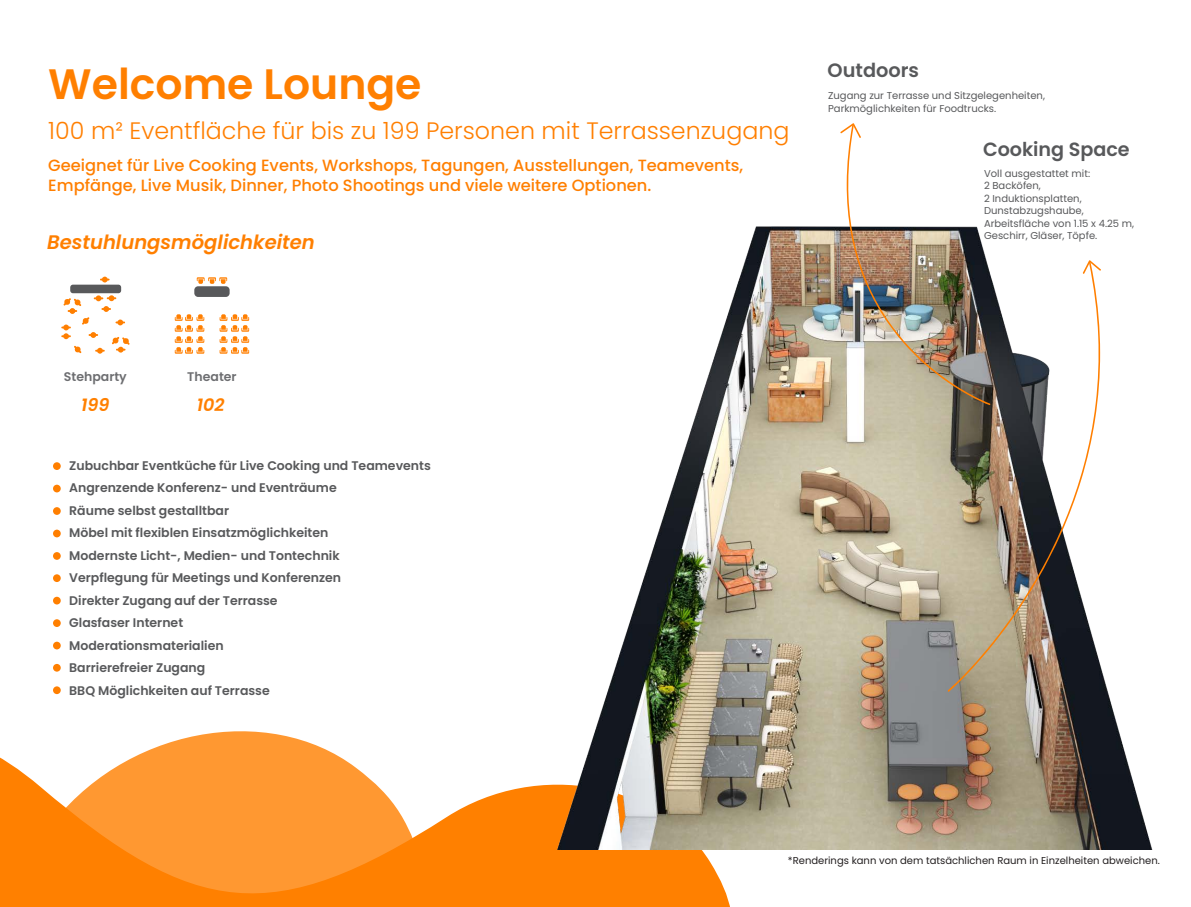
<style>
.page{position:relative;width:1191px;height:907px;background:#fff}
.page>*{position:absolute;margin:0;border:0;box-sizing:border-box;transform-origin:0 0}
.t1{font:600 42.5px "Poppins";color:#ff7f00}
.t2{font:300 23.75px "Poppins";color:#ff7f00}
.t3{font:italic 600 19.62px "Poppins";color:#ff7f00}
.t4{font:600 19.25px "Poppins";color:#58595b}
.t5{font:600 19.12px "Poppins";color:#58595b}
.t6{font:italic 600 17.5px "Poppins";color:#ff8000}
.t7{font:500 16.25px/19.5px "Poppins";color:#ff7f00}
.t8{font:600 12.5px/22.5px "Poppins";color:#58595b}
.t9{font:600 12.5px "Poppins";color:#6d6e71}
.t10{font:10px/12.5px "Poppins";color:#58595b}
.t11{font:10px "Poppins";color:#231f20}
</style>
<div class="page">
<svg style="left:432px;top:848px;width:304px;height:58px;background:#fd8710"></svg>
<svg style="left:0;top:731px;width:432px;height:175px;fill:#ff9831"></svg>
<img style="left:415px;top:226px;width:737px;height:622px">
<img style="left:839px;top:123px;width:151px;height:282px">
<img style="left:946px;top:261px;width:153px;height:431px">
<svg style="left:1082px;top:260px;width:19px;height:14px"></svg>
<svg style="left:197px;top:277px;width:30px;height:7px"></svg>
<svg style="left:175px;top:314px;width:29px;height:39px"></svg>
<svg style="left:219px;top:314px;width:30px;height:39px"></svg>
<div style="left:194px;top:286px;width:35px;height:11px;background:#58595b;border-radius:4px"></div>
<div style="left:70px;top:284px;width:51px;height:9px;background:#58595b;border-radius:3px"></div>
<svg style="left:100px;top:276px;width:10px;height:6px"></svg>
<svg style="left:61px;top:295px;width:69px;height:58px"></svg>
<div style="left:53px;top:462px;width:8px;height:8px;background:#ff7f00;border-radius:50%"></div>
<div style="left:53px;top:484px;width:8px;height:8px;background:#ff7f00;border-radius:50%"></div>
<div style="left:53px;top:507px;width:8px;height:8px;background:#ff7f00;border-radius:50%"></div>
<div style="left:53px;top:529px;width:8px;height:8px;background:#ff7f00;border-radius:50%"></div>
<div style="left:53px;top:552px;width:8px;height:7px;background:#ff7f00;border-radius:50%"></div>
<div style="left:53px;top:574px;width:8px;height:8px;background:#ff7f00;border-radius:50%"></div>
<div style="left:53px;top:596px;width:8px;height:8px;background:#ff7f00;border-radius:50%"></div>
<div style="left:53px;top:619px;width:8px;height:8px;background:#ff7f00;border-radius:50%"></div>
<div style="left:53px;top:641px;width:8px;height:8px;background:#ff7f00;border-radius:50%"></div>
<div style="left:53px;top:663px;width:8px;height:8px;background:#ff7f00;border-radius:50%"></div>
<div style="left:53px;top:686px;width:8px;height:8px;background:#ff7f00;border-radius:50%"></div>
<h1 class="t1" style="left:48px;top:54px;width:374px">Welcome Lounge</h1>
<h2 class="t2" style="left:48px;top:114px;width:742px">100 m² Eventfläche für bis zu 199 Personen mit Terrassenzugang</h2>
<h3 class="t7" style="left:48px;top:156px;width:696px">Geeignet für Live Cooking Events, Workshops, Tagungen, Ausstellungen, Teamevents,<br>Empfänge, Live Musik, Dinner, Photo Shootings und viele weitere Optionen.</h3>
<h3 class="t3" style="left:47px;top:228px;width:269px">Bestuhlungsmöglichkeiten</h3>
<h3 class="t4" style="left:827px;top:57px;width:93px">Outdoors</h3>
<p class="t10" style="left:828px;top:90px;width:218px">Zugang zur Terrasse und Sitzgelegenheiten,<br>Parkmöglichkeiten für Foodtrucks.</p>
<h3 class="t5" style="left:982px;top:136px;width:148px">Cooking Space</h3>
<p class="t10" style="left:983px;top:167px;width:151px">Voll ausgestattet mit:<br>2 Backöfen,<br>2 Induktionsplatten,<br>Dunstabzugshaube,<br>Arbeitsfläche von 1.15 x 4.25 m,<br>Geschirr, Gläser, Töpfe.</p>
<p class="t9" style="left:64px;top:368px;width:64px">Stehparty</p>
<h3 class="t6" style="left:81px;top:392px;width:30px">199</h3>
<p class="t9" style="left:187px;top:368px;width:51px">Theater</p>
<h3 class="t6" style="left:197px;top:392px;width:29px">102</h3>
<p class="t8" style="left:69px;top:454px;width:363px">Zubuchbar Eventküche für Live Cooking und Teamevents Angrenzende Konferenz- und Eventräume<br>Räume selbst gestalltbar<br>Möbel mit flexiblen Einsatzmöglichkeiten<br>Modernste Licht-, Medien- und Tontechnik<br>Verpflegung für Meetings und Konferenzen<br>Direkter Zugang auf der Terrasse<br>Glasfaser Internet<br>Moderationsmaterialien<br>Barrierefreier Zugang<br>BBQ Möglichkeiten auf Terrasse</p>
<p class="t11" style="left:787px;top:852px;width:373px">*Renderings kann von dem tatsächlichen Raum in Einzelheiten abweichen.</p>
</div>
